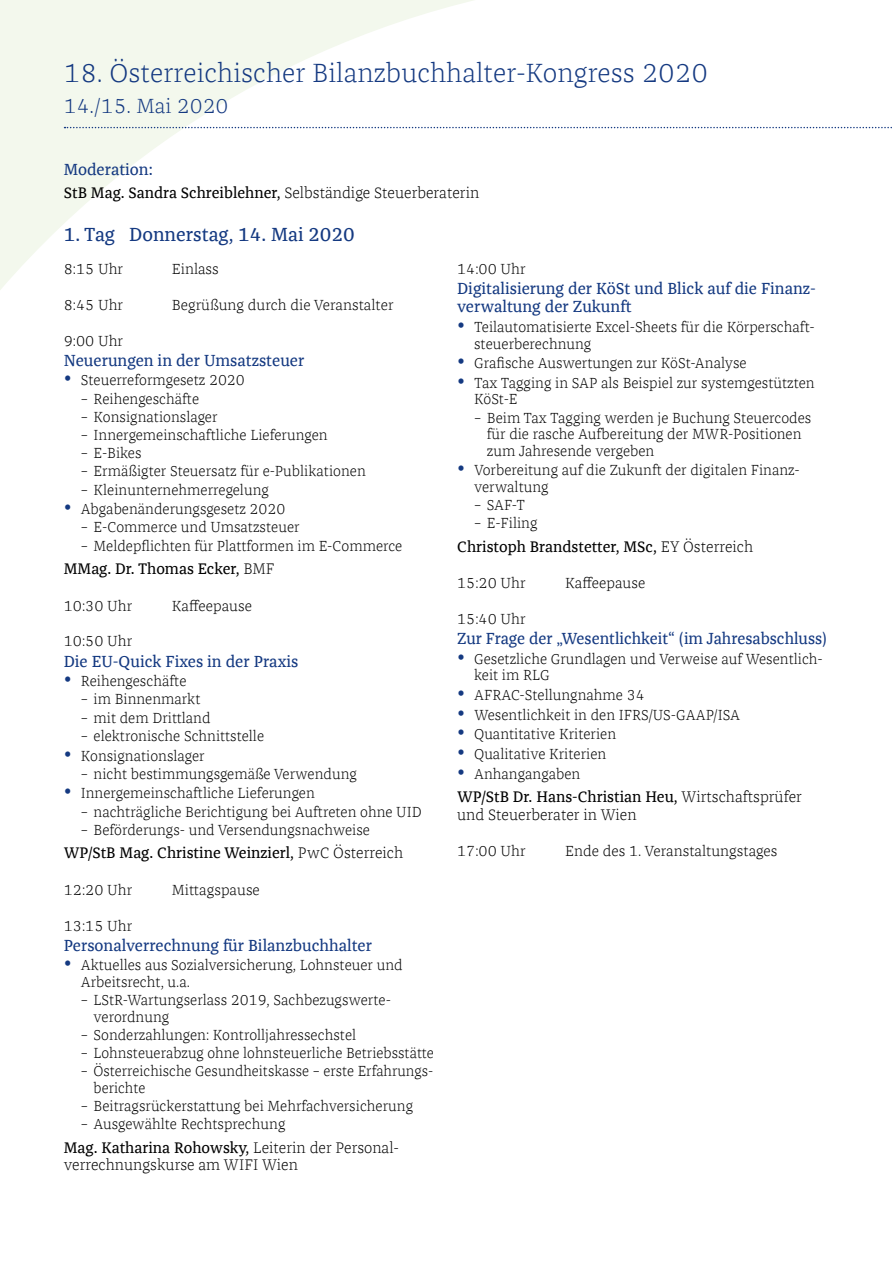
<style>
.page{position:relative;width:893px;height:1263px;background:#fff}
.page>*{position:absolute;margin:0;border:0;box-sizing:border-box;transform-origin:0 0}
.t1{font:300 27px "Franziska Offc Pro";color:#143981}
.t2{font:300 21px "Franziska Offc Pro";color:#143981}
.t3{font:19.5px "Franziska Offc Pro";color:#143981}
.t4{font:16.5px/18px "Franziska Offc Pro";color:#143981}
.t5{font:16.5px "Franziska Offc Pro";color:#143981;scale:.95 1}
.t6{font:15.75px "Franziska Offc Pro";color:#000}
.t7{font:300 15.75px/17.2px "Franziska Offc Pro";color:#000}
.t8{font:300 15px/16.5px "Franziska Offc Pro";color:#000}
.t9{font:300 15px/16.5px "Franziska Offc Pro";color:#000;scale:.95 1}
.t10{font:300 15px "Franziska Offc Pro";color:#000;scale:.96 1}
.s1{font-weight:300}
.s2{color:#143981}
.s3{font-weight:400}
</style>
<div class="page">
<svg style="left:0;top:0;width:892px;height:290px"></svg>
<svg style="left:65px;top:127px;width:827px;height:1px"></svg>
<h1 class="t1" style="left:64px;top:56px;width:646px">18. Österreichischer Bilanzbuchhalter-Kongress 2020</h1>
<h2 class="t2" style="left:64px;top:93px;width:166px">14./15. Mai 2020</h2>
<p class="t4" style="left:64px;top:160px;width:91px">Moderation:</p>
<p class="t6" style="left:64px;top:183px;width:417px">StB Mag. Sandra Schreiblehner, <span class="s1">Selbständige Steuerberaterin</span></p>
<h3 class="t3" style="left:64px;top:222px;width:293px">1. Tag Donnerstag, 14. Mai 2020</h3>
<p class="t8" style="left:64px;top:261px;width:61px">8:15 Uhr</p>
<p class="t8" style="left:172px;top:261px;width:49px">Einlass</p>
<p class="t8" style="left:64px;top:296px;width:61px">8:45 Uhr</p>
<p class="t8" style="left:172px;top:296px;width:223px">Begrüßung durch die Veranstalter</p>
<p class="t8" style="left:64px;top:332px;width:61px">9:00 Uhr</p>
<p class="t4" style="left:64px;top:351px;width:242px">Neuerungen in der Umsatzsteuer</p>
<p class="t8" style="left:64px;top:372px;width:183px"><span class="s2">•</span> Steuerreformgesetz 2020</p>
<p class="t8" style="left:81px;top:390px;width:120px">– Reihengeschäfte</p>
<p class="t8" style="left:81px;top:408px;width:138px">– Konsignationslager</p>
<p class="t8" style="left:81px;top:426px;width:248px">– Innergemeinschaftliche Lieferungen</p>
<p class="t8" style="left:81px;top:445px;width:62px">– E-Bikes</p>
<p class="t8" style="left:81px;top:463px;width:286px">– Ermäßigter Steuersatz für e-Publikationen</p>
<p class="t8" style="left:81px;top:481px;width:190px">– Kleinunternehmerregelung</p>
<p class="t8" style="left:64px;top:501px;width:223px"><span class="s2">•</span> Abgabenänderungsgesetz 2020</p>
<p class="t8" style="left:81px;top:519px;width:220px">– E-Commerce und Umsatzsteuer</p>
<p class="t8" style="left:81px;top:537px;width:323px">– Meldepflichten für Plattformen im E-Commerce</p>
<p class="t6" style="left:64px;top:559px;width:212px">MMag. Dr. Thomas Ecker, <span class="s1">BMF</span></p>
<p class="t8" style="left:64px;top:597px;width:70px">10:30 Uhr</p>
<p class="t8" style="left:172px;top:597px;width:82px">Kaffeepause</p>
<p class="t8" style="left:64px;top:633px;width:70px">10:50 Uhr</p>
<p class="t4" style="left:64px;top:652px;width:236px">Die EU-Quick Fixes in der Praxis</p>
<p class="t8" style="left:64px;top:673px;width:124px"><span class="s2">•</span> Reihengeschäfte</p>
<p class="t8" style="left:81px;top:691px;width:121px">– im Binnenmarkt</p>
<p class="t8" style="left:81px;top:709px;width:131px">– mit dem Drittland</p>
<p class="t8" style="left:81px;top:727px;width:185px">– elektronische Schnittstelle</p>
<p class="t8" style="left:64px;top:747px;width:142px"><span class="s2">•</span> Konsignationslager</p>
<p class="t8" style="left:81px;top:765px;width:278px">– nicht bestimmungsgemäße Verwendung</p>
<p class="t8" style="left:64px;top:785px;width:253px"><span class="s2">•</span> Innergemeinschaftliche Lieferungen</p>
<p class="t8" style="left:81px;top:803px;width:342px">– nachträgliche Berichtigung bei Auftreten ohne UID</p>
<p class="t8" style="left:81px;top:821px;width:291px">– Beförderungs- und Versendungsnachweise</p>
<p class="t6" style="left:64px;top:843px;width:341px">WP/StB Mag. Christine Weinzierl, <span class="s1">PwC Österreich</span></p>
<p class="t8" style="left:64px;top:881px;width:70px">12:20 Uhr</p>
<p class="t8" style="left:172px;top:881px;width:90px">Mittagspause</p>
<p class="t8" style="left:64px;top:917px;width:70px">13:15 Uhr</p>
<p class="t4" style="left:64px;top:936px;width:310px">Personalverrechnung für Bilanzbuchhalter</p>
<p class="t8" style="left:81px;top:957px;width:323px;text-indent:-17px"><span class="s2">•</span> Aktuelles aus Sozialversicherung, Lohnsteuer und<br>Arbeitsrecht, u.a.</p>
<p class="t8" style="left:94px;top:991px;width:297px;text-indent:-13px">– LStR-Wartungserlass 2019, Sachbezugswerte&shy;verordnung</p>
<p class="t8" style="left:81px;top:1026px;width:277px">– Sonderzahlungen: Kontrolljahressechstel</p>
<p class="t10" style="left:81px;top:1043px;width:369px">– Lohnsteuerabzug ohne lohnsteuerliche Betriebsstätte</p>
<p class="t9" style="left:94px;top:1063px;width:357px;text-indent:-13px">– Österreichische Gesundheitskasse – erste Erfahrungs&shy;berichte</p>
<p class="t8" style="left:81px;top:1097px;width:334px">– Beitragsrückerstattung bei Mehrfachversicherung</p>
<p class="t8" style="left:81px;top:1115px;width:206px">– Ausgewählte Rechtsprechung</p>
<p class="t7" style="left:64px;top:1138px;width:335px"><span class="s3">Mag. Katharina Rohowsky,</span> Leiterin der Personal&shy;verrechnungskurse am WIFI Wien</p>
<p class="t8" style="left:457px;top:261px;width:70px">14:00 Uhr</p>
<p class="t4" style="left:457px;top:279px;width:360px">Digitalisierung der KöSt und Blick auf die Finanz&shy;verwaltung der Zukunft</p>
<p class="t8" style="left:474px;top:318px;width:342px;text-indent:-17px"><span class="s2">•</span> Teilautomatisierte Excel-Sheets für die Körperschaft&shy;steuerberechnung</p>
<p class="t8" style="left:457px;top:355px;width:291px"><span class="s2">•</span> Grafische Auswertungen zur KöSt-Analyse</p>
<p class="t8" style="left:474px;top:374px;width:342px;text-indent:-17px"><span class="s2">•</span> Tax Tagging in SAP als Beispiel zur systemgestützten<br>KöSt-E</p>
<p class="t8" style="left:487px;top:409px;width:326px;text-indent:-13px">– Beim Tax Tagging werden je Buchung Steuercodes für die rasche Aufbereitung der MWR-Positionen zum Jahresende vergeben</p>
<p class="t8" style="left:474px;top:462px;width:325px;text-indent:-17px"><span class="s2">•</span> Vorbereitung auf die Zukunft der digitalen Finanz&shy;verwaltung</p>
<p class="t8" style="left:474px;top:496px;width:52px">– SAF-T</p>
<p class="t8" style="left:474px;top:515px;width:65px">– E-Filing</p>
<p class="t6" style="left:457px;top:537px;width:298px">Christoph Brandstetter, MSc, <span class="s1">EY Österreich</span></p>
<p class="t8" style="left:457px;top:575px;width:70px">15:20 Uhr</p>
<p class="t8" style="left:565px;top:575px;width:82px">Kaffeepause</p>
<p class="t8" style="left:457px;top:610px;width:70px">15:40 Uhr</p>
<p class="t5" style="left:457px;top:628px;width:391px">Zur Frage der „Wesentlichkeit“ (im Jahresabschluss)</p>
<p class="t8" style="left:474px;top:650px;width:350px;text-indent:-17px"><span class="s2">•</span> Gesetzliche Grundlagen und Verweise auf Wesentlich&shy;keit im RLG</p>
<p class="t8" style="left:457px;top:686px;width:189px"><span class="s2">•</span> AFRAC-Stellungnahme 34</p>
<p class="t8" style="left:457px;top:706px;width:285px"><span class="s2">•</span> Wesentlichkeit in den IFRS/US-GAAP/ISA</p>
<p class="t8" style="left:457px;top:726px;width:161px"><span class="s2">•</span> Quantitative Kriterien</p>
<p class="t8" style="left:457px;top:745px;width:151px"><span class="s2">•</span> Qualitative Kriterien</p>
<p class="t8" style="left:457px;top:765px;width:125px"><span class="s2">•</span> Anhangangaben</p>
<p class="t7" style="left:457px;top:788px;width:346px"><span class="s3">WP/StB Dr. Hans-Christian Heu,</span> Wirtschaftsprüfer und Steuerberater in Wien</p>
<p class="t8" style="left:457px;top:843px;width:70px">17:00 Uhr</p>
<p class="t8" style="left:565px;top:843px;width:214px">Ende des 1. Veranstaltungstages</p>
</div>
